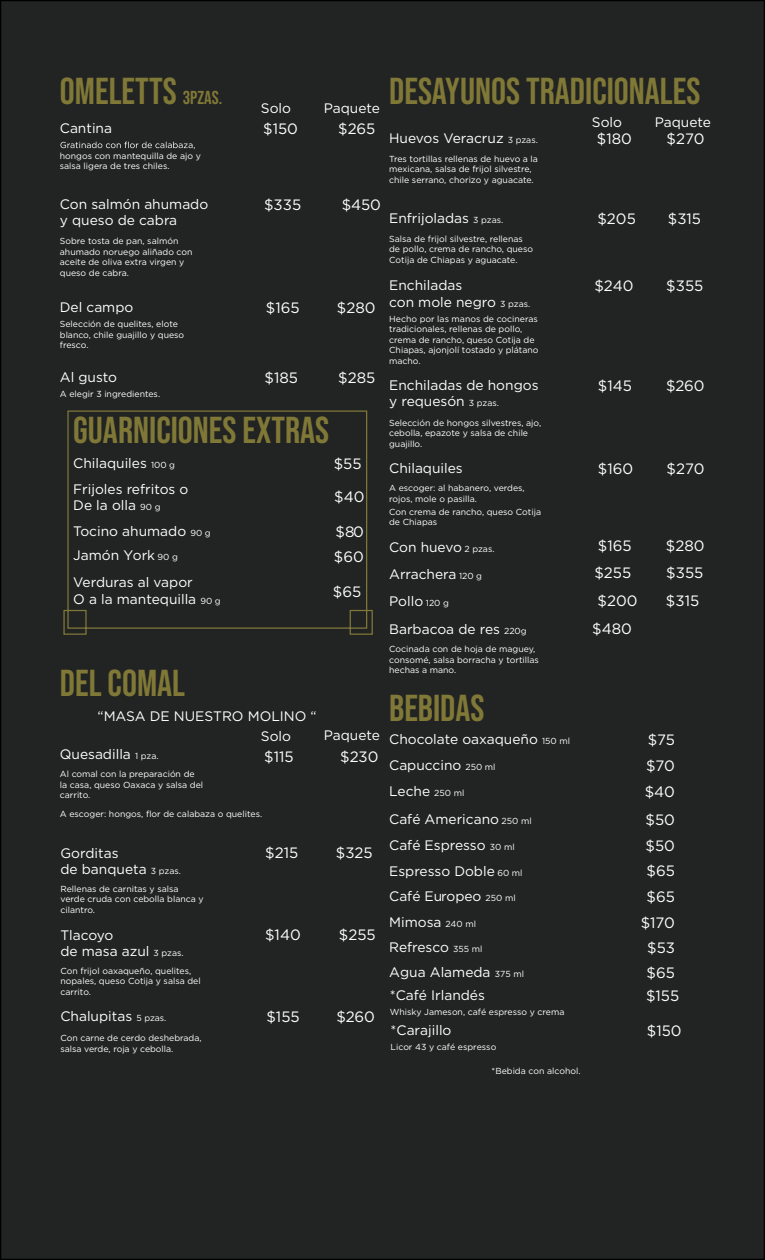
<style>
.page{position:relative;width:765px;height:1260px;background:#fff}
.page>*{position:absolute;margin:0;border:0;box-sizing:border-box;transform-origin:0 0}
.t1{font:37.5px "Bebas Neue";color:#807836}
.t2{font:15px/27.8px "Gotham";color:#fff;text-align:justify}
.t3{font:13.75px/16.5px "Gotham";color:#fff}
.t4{font:8.75px/10.5px "Gotham";color:#fff}
.s1{font-size:18.75px}
.s2{font-size:8.75px}
</style>
<div class="page">
<div style="left:1px;top:1px;width:763px;height:1258px;background:#222323"></div>
<svg style="left:63px;top:410px;width:310px;height:225px"></svg>
<svg style="left:60px;top:142px;width:135px;height:7px"></svg>
<h1 class="t1" style="left:60px;top:69px;width:164px">OMELETTS <span class="s1">3PZAS.</span></h1>
<h3 class="t3" style="left:60px;top:120px;width:54px">Cantina</h3>
<p class="t4" style="left:60px;top:150px;width:143px">hongos con mantequilla de ajo y salsa ligera de tres chiles.</p>
<h3 class="t3" style="left:60px;top:196px;width:150px">Con salmón ahumado y queso de cabra</h3>
<p class="t4" style="left:60px;top:236px;width:134px">Sobre tosta de pan, salmón ahumado noruego aliñado con aceite de oliva extra virgen y queso de cabra.</p>
<h3 class="t3" style="left:60px;top:299px;width:75px">Del campo</h3>
<p class="t4" style="left:60px;top:318px;width:126px">Selección de quelites, elote blanco, chile guajillo y queso fresco.</p>
<h3 class="t3" style="left:60px;top:369px;width:59px">Al gusto</h3>
<p class="t4" style="left:60px;top:389px;width:102px">A elegir 3 ingredientes.</p>
<h3 class="t3" style="left:261px;top:100px;width:32px">Solo</h3>
<h3 class="t3" style="left:324px;top:99px;width:58px">Paquete</h3>
<h2 class="t2" style="left:263px;top:115px;width:36px">$150</h2>
<h2 class="t2" style="left:338px;top:115px;width:39px">$265</h2>
<h2 class="t2" style="left:264px;top:190px;width:39px">$335</h2>
<h2 class="t2" style="left:342px;top:190px;width:41px">$450</h2>
<h2 class="t2" style="left:266px;top:294px;width:35px">$165</h2>
<h2 class="t2" style="left:337px;top:294px;width:40px">$280</h2>
<h2 class="t2" style="left:265px;top:364px;width:35px">$185</h2>
<h2 class="t2" style="left:338px;top:364px;width:39px">$285</h2>
<h1 class="t1" style="left:73px;top:409px;width:257px">GUARNICIONES EXTRAS</h1>
<h3 class="t3" style="left:73px;top:454px;width:103px">Chilaquiles <span class="s2">100 g</span></h3>
<h2 class="t2" style="left:334px;top:450px;width:29px">$55</h2>
<h3 class="t3" style="left:73px;top:480px;width:117px">Frijoles refritos o<br>De la olla <span class="s2">90 g</span></h3>
<h2 class="t2" style="left:334px;top:483px;width:32px">$40</h2>
<h3 class="t3" style="left:73px;top:522px;width:139px">Tocino ahumado <span class="s2">90 g</span></h3>
<h2 class="t2" style="left:336px;top:518px;width:30px">$80</h2>
<h3 class="t3" style="left:73px;top:547px;width:106px">Jamón York <span class="s2">90 g</span></h3>
<h2 class="t2" style="left:334px;top:542px;width:31px">$60</h2>
<h3 class="t3" style="left:73px;top:574px;width:149px">Verduras al vapor<br>O a la mantequilla <span class="s2">90 g</span></h3>
<h2 class="t2" style="left:333px;top:577px;width:30px">$65</h2>
<h1 class="t1" style="left:60px;top:661px;width:127px">DEL COMAL</h1>
<h3 class="t3" style="left:98px;top:707px;width:221px">“MASA DE NUESTRO MOLINO “</h3>
<h3 class="t3" style="left:261px;top:728px;width:32px">Solo</h3>
<h3 class="t3" style="left:324px;top:727px;width:58px">Paquete</h3>
<h3 class="t3" style="left:60px;top:746px;width:100px">Quesadilla <span class="s2">1 pza.</span></h3>
<p class="t4" style="left:60px;top:769px;width:145px">Al comal con la preparación de la casa, queso Oaxaca y salsa del carrito.</p>
<p class="t4" style="left:60px;top:809px;width:204px">A escoger: hongos, flor de calabaza o quelites.</p>
<h2 class="t2" style="left:264px;top:742px;width:31px">$115</h2>
<h2 class="t2" style="left:340px;top:742px;width:40px">$230</h2>
<h3 class="t3" style="left:60px;top:844px;width:122px">Gorditas<br>de banqueta <span class="s2">3 pzas.</span></h3>
<p class="t4" style="left:60px;top:883px;width:145px">Rellenas de carnitas y salsa verde cruda con cebolla blanca y cilantro.</p>
<h2 class="t2" style="left:265px;top:839px;width:35px">$215</h2>
<h2 class="t2" style="left:336px;top:839px;width:38px">$325</h2>
<h3 class="t3" style="left:60px;top:926px;width:125px">Tlacoyo<br>de masa azul <span class="s2">3 pzas.</span></h3>
<p class="t4" style="left:60px;top:965px;width:142px">Con frijol oaxaqueño, quelites, nopales, queso Cotija y salsa del carrito.</p>
<h2 class="t2" style="left:265px;top:921px;width:37px">$140</h2>
<h2 class="t2" style="left:339px;top:921px;width:38px">$255</h2>
<h3 class="t3" style="left:60px;top:1008px;width:107px">Chalupitas <span class="s2">5 pzas.</span></h3>
<p class="t4" style="left:60px;top:1033px;width:143px">Con carne de cerdo deshebrada, salsa verde, roja y cebolla.</p>
<h2 class="t2" style="left:266px;top:1003px;width:35px">$155</h2>
<h2 class="t2" style="left:336px;top:1003px;width:40px">$260</h2>
<h1 class="t1" style="left:389px;top:70px;width:313px">DESAYUNOS TRADICIONALES</h1>
<h3 class="t3" style="left:592px;top:114px;width:32px">Solo</h3>
<h3 class="t3" style="left:655px;top:113px;width:58px">Paquete</h3>
<h2 class="t2" style="left:597px;top:125px;width:37px">$180</h2>
<h2 class="t2" style="left:667px;top:125px;width:40px">$270</h2>
<h3 class="t3" style="left:389px;top:130px;width:150px">Huevos Veracruz <span class="s2">3 pzas.</span></h3>
<p class="t4" style="left:389px;top:153px;width:150px">Tres tortillas rellenas de huevo a la mexicana, salsa de frijol silvestre, chile serrano, chorizo y aguacate.</p>
<h3 class="t3" style="left:389px;top:210px;width:116px">Enfrijoladas <span class="s2">3 pzas.</span></h3>
<p class="t4" style="left:389px;top:233px;width:145px">Salsa de frijol silvestre, rellenas de pollo, crema de rancho, queso<br>Cotija de Chiapas y aguacate.</p>
<h3 class="t3" style="left:389px;top:277px;width:143px">Enchiladas<br>con mole negro <span class="s2">3 pzas.</span></h3>
<p class="t4" style="left:389px;top:313px;width:151px">Hecho por las manos de cocineras tradicionales, rellenas de pollo, crema de rancho, queso Cotija de<br>Chiapas, ajonjolí tostado y plátano macho.</p>
<h3 class="t3" style="left:389px;top:376px;width:151px">Enchiladas de hongos y requesón <span class="s2">3 pzas.</span></h3>
<p class="t4" style="left:389px;top:417px;width:154px">Selección de hongos silvestres, ajo, cebolla, epazote y salsa de chile guajillo.</p>
<h3 class="t3" style="left:389px;top:460px;width:75px">Chilaquiles</h3>
<p class="t4" style="left:389px;top:483px;width:137px;line-height:11px">A escoger: al habanero, verdes, rojos, mole o pasilla.</p>
<p class="t4" style="left:389px;top:506px;width:153px">Con crema de rancho, queso Cotija de Chiapas</p>
<h3 class="t3" style="left:389px;top:534px;width:107px;line-height:27px">Con huevo <span class="s2">2 pzas.<br></span>Arrachera <span class="s2">120 g<br></span>Pollo <span class="s2">120 g</span></h3>
<h3 class="t3" style="left:389px;top:621px;width:139px">Barbacoa de res <span class="s2">220g</span></h3>
<p class="t4" style="left:389px;top:644px;width:151px">Cocinada con de hoja de maguey, consomé, salsa borracha y tortillas hechas a mano.</p>
<h1 class="t1" style="left:389px;top:686px;width:97px">BEBIDAS</h1>
<h2 class="t2" style="left:597px;top:205px;width:40px">$205</h2>
<h2 class="t2" style="left:594px;top:272px;width:41px">$240</h2>
<h2 class="t2" style="left:668px;top:205px;width:35px">$315</h2>
<h2 class="t2" style="left:666px;top:272px;width:39px">$355</h2>
<h2 class="t2" style="left:598px;top:371px;width:36px">$145</h2>
<h2 class="t2" style="left:666px;top:371px;width:40px">$260</h2>
<h2 class="t2" style="left:598px;top:455px;width:37px">$160</h2>
<h2 class="t2" style="left:667px;top:455px;width:40px">$270</h2>
<h2 class="t2" style="left:592px;top:531px;width:47px;text-align:center">$165 $255 $200 $480</h2>
<h2 class="t2" style="left:666px;top:531px;width:40px">$280 $355 $315</h2>
<h3 class="t3" style="left:389px;top:731px;width:182px">Chocolate oaxaqueño <span class="s2">150 ml</span></h3>
<h2 class="t2" style="left:648px;top:726px;width:29px">$75</h2>
<h3 class="t3" style="left:389px;top:756px;width:108px">Capuccino <span class="s2">250 ml</span></h3>
<h2 class="t2" style="left:646px;top:752px;width:30px">$70</h2>
<h3 class="t3" style="left:389px;top:782px;width:77px">Leche <span class="s2">250 ml</span></h3>
<h2 class="t2" style="left:645px;top:777px;width:32px">$40</h2>
<h3 class="t3" style="left:389px;top:811px;width:144px">Café Americano <span class="s2">250 ml</span></h3>
<h2 class="t2" style="left:646px;top:805px;width:31px">$50</h2>
<h3 class="t3" style="left:389px;top:836px;width:127px">Café Espresso <span class="s2">30 ml</span></h3>
<h2 class="t2" style="left:646px;top:832px;width:31px">$50</h2>
<h3 class="t3" style="left:389px;top:862px;width:135px">Espresso Doble <span class="s2">60 ml</span></h3>
<h2 class="t2" style="left:647px;top:857px;width:30px">$65</h2>
<h3 class="t3" style="left:389px;top:888px;width:128px">Café Europeo <span class="s2">250 ml</span></h3>
<h2 class="t2" style="left:647px;top:882px;width:30px">$65</h2>
<h3 class="t3" style="left:389px;top:913px;width:88px">Mimosa <span class="s2">240 ml</span></h3>
<h2 class="t2" style="left:641px;top:909px;width:36px">$170</h2>
<h3 class="t3" style="left:389px;top:939px;width:95px">Refresco <span class="s2">355 ml</span></h3>
<h2 class="t2" style="left:647px;top:934px;width:29px">$53</h2>
<h3 class="t3" style="left:389px;top:964px;width:136px">Agua Alameda <span class="s2">375 ml</span></h3>
<h2 class="t2" style="left:647px;top:958px;width:30px">$65</h2>
<h3 class="t3" style="left:390px;top:987px;width:97px">*Café Irlandés</h3>
<p class="t4" style="left:390px;top:1006px;width:176px">Whisky Jameson, café espresso y crema</p>
<h2 class="t2" style="left:646px;top:981px;width:35px">$155</h2>
<h3 class="t3" style="left:391px;top:1022px;width:62px">*Carajillo</h3>
<p class="t4" style="left:391px;top:1041px;width:107px">Licor 43 y café espresso</p>
<p class="t4" style="left:492px;top:1065px;width:91px">*Bebida con alcohol.</p>
<h2 class="t2" style="left:647px;top:1016px;width:36px">$150</h2>
</div>
